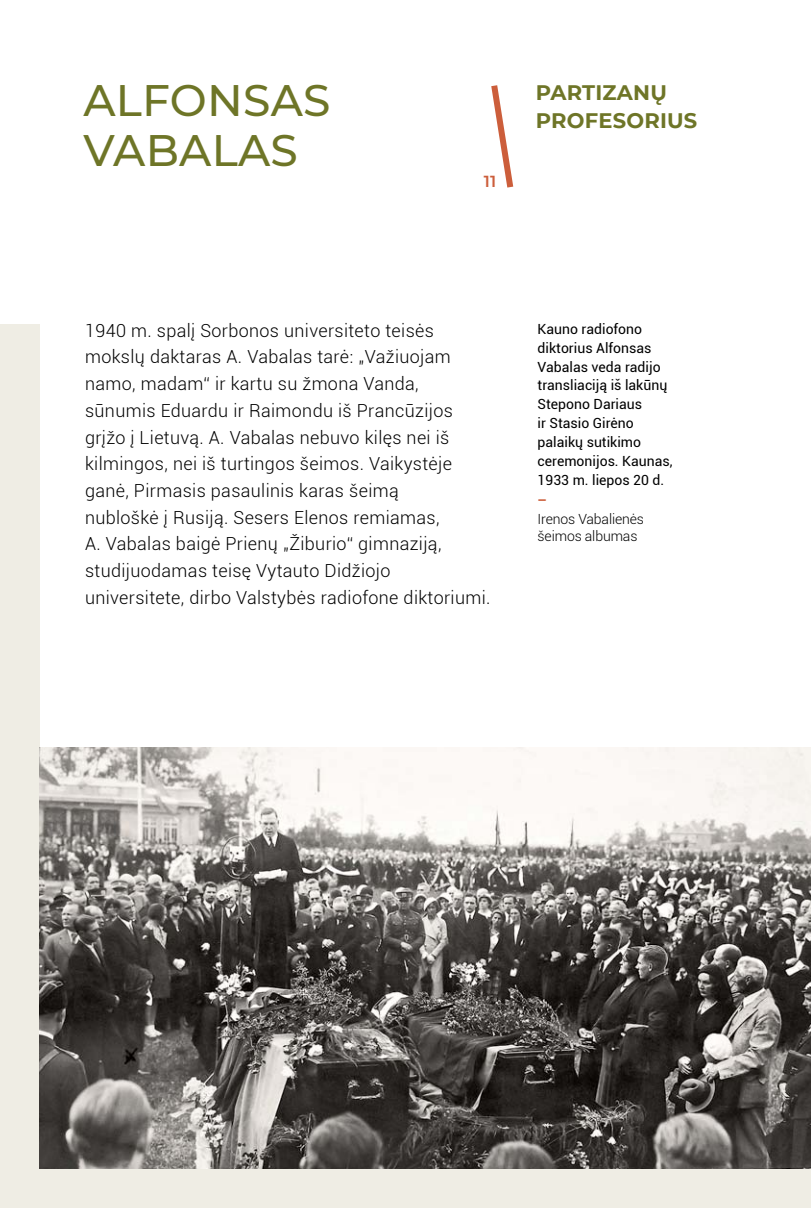
<style>
.page{position:relative;width:811px;height:1208px;background:#fff}
.page>*{position:absolute;margin:0;border:0;box-sizing:border-box;transform-origin:0 0}
.t1{font:500 44px/50.6px "Montserrat";letter-spacing:.005em;color:#6e7527}
.t2{font:700 21px/28px "Montserrat";letter-spacing:.01em;color:#6e7527}
.t3{font:300 18px/26.6px "Roboto";letter-spacing:.02em;color:#000}
.t4{font:600 16px "Montserrat";color:#cc5e3b}
.t5{font:14px/19px "Roboto";color:#000}
.t6{font:300 14px/16.8px "Roboto";letter-spacing:-.01em;color:#000}
.t7{font:700 14px "Roboto";color:#cc5e3b}
</style>
<div class="page">
<div style="left:0;top:1168px;width:811px;height:40px;background:#efede4"></div>
<div style="left:0;top:0;width:40px;height:1208px;background:#efede4"></div>
<div style="left:0;top:0;width:811px;height:323px;background:#fff"></div>
<svg style="left:491px;top:85px;width:23px;height:103px"></svg>
<img style="left:40px;top:747px;width:771px;height:421px">
<h1 class="t1" style="left:83px;top:73px;width:249px">ALFONSAS<br>VABALAS</h1>
<p class="t2" style="left:536px;top:77px;width:163px">PARTIZANŲ<br>PROFESORIUS</p>
<p class="t4" style="left:484px;top:170px;width:14px">11</p>
<p class="t3" style="left:85px;top:316px;width:407px">1940 m. spalį Sorbonos universiteto teisės mokslų daktaras A. Vabalas tarė: „Važiuojam namo, madam“ ir kartu su žmona Vanda, sūnumis Eduardu ir Raimondu iš Prancūzijos grįžo į Lietuvą. A. Vabalas nebuvo kilęs nei iš kilmingos, nei iš turtingos šeimos. Vaikystėje ganė, Pirmasis pasaulinis karas šeimą<br>nubloškė į Rusiją. Sesers Elenos remiamas,<br>A. Vabalas baigė Prienų „Žiburio“ gimnaziją, studijuodamas teisę Vytauto Didžiojo universitete, dirbo Valstybės radiofone diktoriumi.</p>
<p class="t5" style="left:537px;top:319px;width:136px">Kauno radiofono diktorius Alfonsas<br>Vabalas veda radijo transliaciją iš lakūnų<br>Stepono Dariaus<br>ir Stasio Girėno palaikų sutikimo ceremonijos. Kaunas,<br>1933 m. liepos 20 d.</p>
<p class="t7" style="left:537px;top:490px;width:11px">–</p>
<p class="t6" style="left:537px;top:510px;width:108px">Irenos Vabalienės šeimos albumas</p>
</div>
